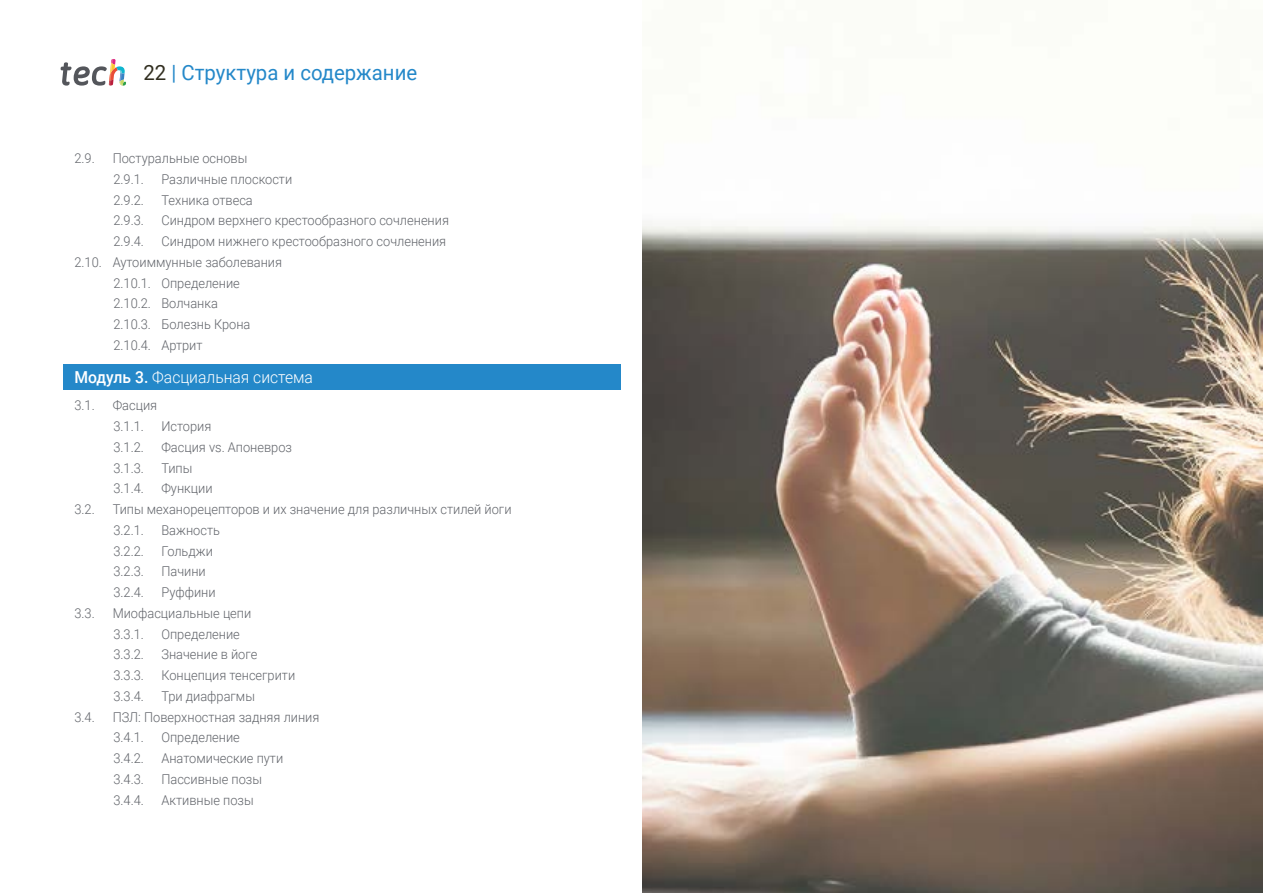
<style>
.page{position:relative;width:1263px;height:893px;background:#fff}
.page>*{position:absolute;margin:0;border:0;box-sizing:border-box;transform-origin:0 0}
.t1{font:21px "Roboto";color:#2488c9}
.t2{font:300 16.5px "Roboto";color:#fff;scale:.95 1}
.t3{font:300 13.5px/20.7px "Roboto";color:#61646a;scale:.95 1}
.s1{color:#312e20}
.s2{font-weight:500}
</style>
<div class="page">
<svg style="left:61px;top:59px;width:65px;height:27px"></svg>
<img style="left:642px;top:221px;width:621px;height:672px">
<div style="left:63px;top:364px;width:558px;height:25px;background:#2488c9"></div>
<h1 class="t1" style="left:144px;top:57px;width:275px"><span class="s1">22</span> | Структура и содержание</h1>
<p class="t3" style="left:74px;top:148px;width:23px">2.9.</p>
<p class="t3" style="left:113px;top:148px;width:143px">Постуральные основы<br>2.9.1.</p>
<p class="t3" style="left:161px;top:168px;width:139px">Различные плоскости</p>
<p class="t3" style="left:113px;top:189px;width:34px">2.9.2.</p>
<p class="t3" style="left:161px;top:189px;width:98px">Техника отвеса</p>
<p class="t3" style="left:113px;top:210px;width:34px">2.9.3.</p>
<p class="t3" style="left:161px;top:210px;width:304px">Синдром верхнего крестообразного сочленения</p>
<p class="t3" style="left:113px;top:231px;width:34px">2.9.4.</p>
<p class="t3" style="left:161px;top:231px;width:301px">Синдром нижнего крестообразного сочленения</p>
<p class="t3" style="left:74px;top:251px;width:220px">2.10. Аутоиммунные заболевания</p>
<p class="t3" style="left:113px;top:272px;width:135px">2.10.1. Определение</p>
<p class="t3" style="left:113px;top:293px;width:112px">2.10.2. Волчанка</p>
<p class="t3" style="left:113px;top:314px;width:146px">2.10.3. Болезнь Крона</p>
<p class="t3" style="left:113px;top:334px;width:95px">2.10.4. Артрит</p>
<p class="t2" style="left:74px;top:366px;width:253px"><span class="s2">Модуль 3.</span> Фасциальная система</p>
<p class="t3" style="left:74px;top:395px;width:23px">3.1.</p>
<p class="t3" style="left:113px;top:395px;width:48px">Фасция<br>3.1.1.</p>
<p class="t3" style="left:161px;top:415px;width:54px">История</p>
<p class="t3" style="left:113px;top:436px;width:34px">3.1.2.</p>
<p class="t3" style="left:161px;top:436px;width:139px">Фасция vs. Апоневроз</p>
<p class="t3" style="left:113px;top:457px;width:34px">3.1.3.</p>
<p class="t3" style="left:161px;top:457px;width:34px">Типы</p>
<p class="t3" style="left:113px;top:478px;width:34px">3.1.4.</p>
<p class="t3" style="left:161px;top:478px;width:55px">Функции</p>
<p class="t3" style="left:74px;top:498px;width:23px">3.2.</p>
<p class="t3" style="left:113px;top:498px;width:421px">Типы механорецепторов и их значение для различных стилей йоги<br>3.2.1.</p>
<p class="t3" style="left:161px;top:519px;width:63px">Важность</p>
<p class="t3" style="left:113px;top:540px;width:34px">3.2.2.</p>
<p class="t3" style="left:161px;top:540px;width:56px">Гольджи</p>
<p class="t3" style="left:113px;top:561px;width:34px">3.2.3.</p>
<p class="t3" style="left:161px;top:561px;width:48px">Пачини</p>
<p class="t3" style="left:113px;top:581px;width:34px">3.2.4.</p>
<p class="t3" style="left:161px;top:581px;width:59px">Руффини</p>
<p class="t3" style="left:74px;top:602px;width:23px">3.3.</p>
<p class="t3" style="left:113px;top:602px;width:147px">Миофасциальные цепи<br>3.3.1.</p>
<p class="t3" style="left:161px;top:623px;width:84px">Определение</p>
<p class="t3" style="left:113px;top:644px;width:34px">3.3.2.</p>
<p class="t3" style="left:161px;top:644px;width:102px">Значение в йоге</p>
<p class="t3" style="left:113px;top:664px;width:34px">3.3.3.</p>
<p class="t3" style="left:161px;top:664px;width:142px">Концепция тенсегрити</p>
<p class="t3" style="left:113px;top:685px;width:34px">3.3.4.</p>
<p class="t3" style="left:161px;top:685px;width:100px">Три диафрагмы</p>
<p class="t3" style="left:74px;top:706px;width:23px">3.4.</p>
<p class="t3" style="left:113px;top:706px;width:219px">ПЗЛ: Поверхностная задняя линия<br>3.4.1.</p>
<p class="t3" style="left:161px;top:727px;width:84px">Определение</p>
<p class="t3" style="left:113px;top:747px;width:34px">3.4.2.</p>
<p class="t3" style="left:161px;top:747px;width:130px">Анатомические пути</p>
<p class="t3" style="left:113px;top:768px;width:34px">3.4.3.</p>
<p class="t3" style="left:161px;top:768px;width:107px">Пассивные позы</p>
<p class="t3" style="left:113px;top:789px;width:34px">3.4.4.</p>
<p class="t3" style="left:161px;top:789px;width:99px">Активные позы</p>
</div>
